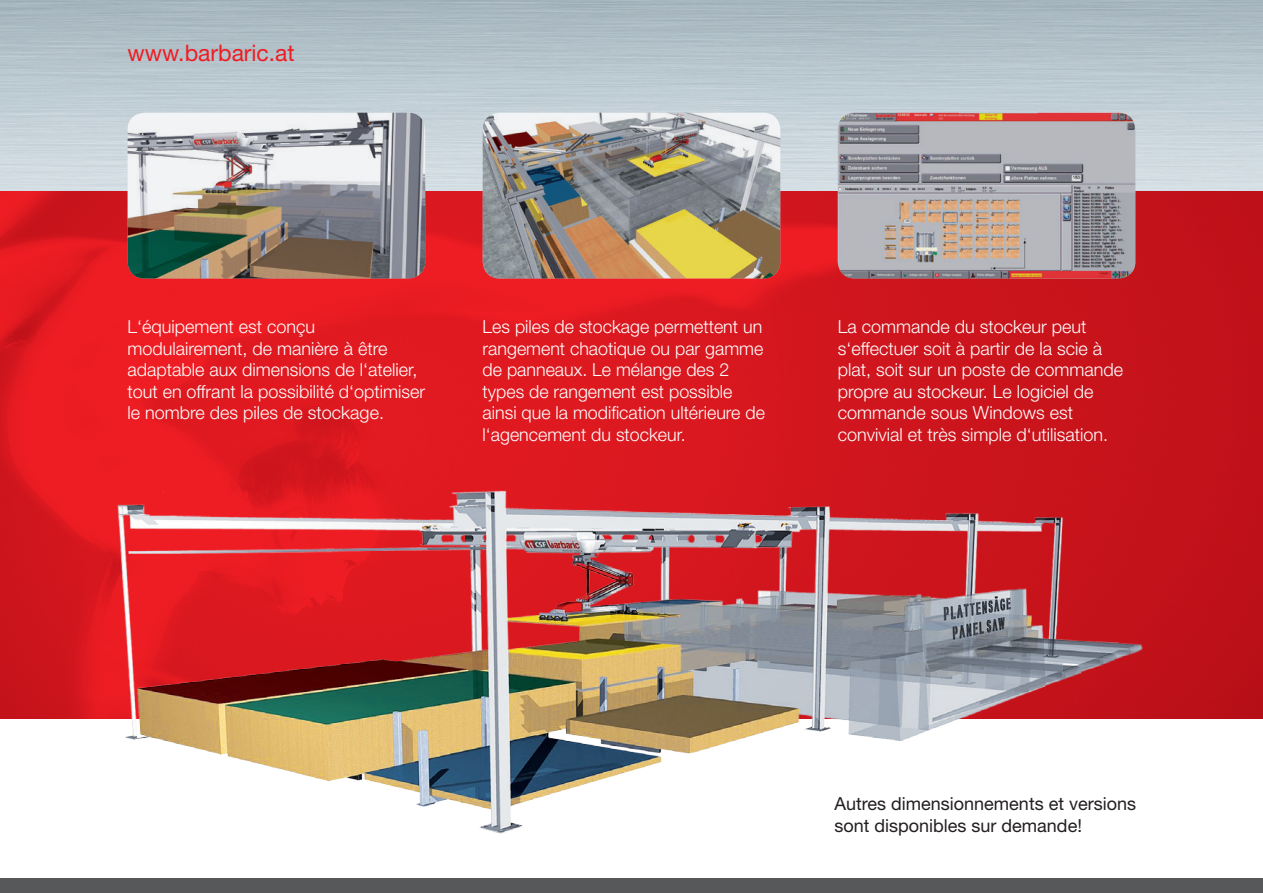
<style>
.page{position:relative;width:1263px;height:893px;background:#fff}
.page>*{position:absolute;margin:0;border:0;box-sizing:border-box;transform-origin:0 0}
.t1{font:22.8px "Helvetica Neue";color:#ee1d23}
.t2{font:300 18px/21.6px "Helvetica Neue";color:#fff}
.t3{font:18px/21.6px "Helvetica Neue";color:#231f20}
</style>
<div class="page">
<img style="left:0;top:191px;width:1263px;height:528px">
<div style="left:0;top:878px;width:1263px;height:15px;background:#57585a"></div>
<img style="left:128px;top:113px;width:297px;height:166px">
<img style="left:483px;top:113px;width:297px;height:166px">
<img style="left:838px;top:113px;width:297px;height:166px">
<img style="left:106px;top:402px;width:1053px;height:432px">
<p class="t1" style="left:128px;top:39px;width:169px">www.barbaric.at</p>
<p class="t2" style="left:128px;top:315px;width:299px">L‘équipement est conçu modulairement, de manière à être adaptable aux dimensions de l‘atelier, tout en offrant la possibilité d‘optimiser le nombre des piles de stockage.</p>
<p class="t2" style="left:838px;top:315px;width:287px">La commande du stockeur peut s‘effectuer soit à partir de la scie à plat, soit sur un poste de commande propre au stockeur. Le logiciel de commande sous Windows est convivial et très simple d‘utilisation.</p>
<p class="t2" style="left:483px;top:315px;width:284px">Les piles de stockage permettent un rangement chaotique ou par gamme de panneaux. Le mélange des 2 types de rangement est possible ainsi que la modification ultérieure de l‘agencement du stockeur.</p>
<p class="t3" style="left:834px;top:793px;width:303px">Autres dimensionnements et versions sont disponibles sur demande!</p>
</div>
